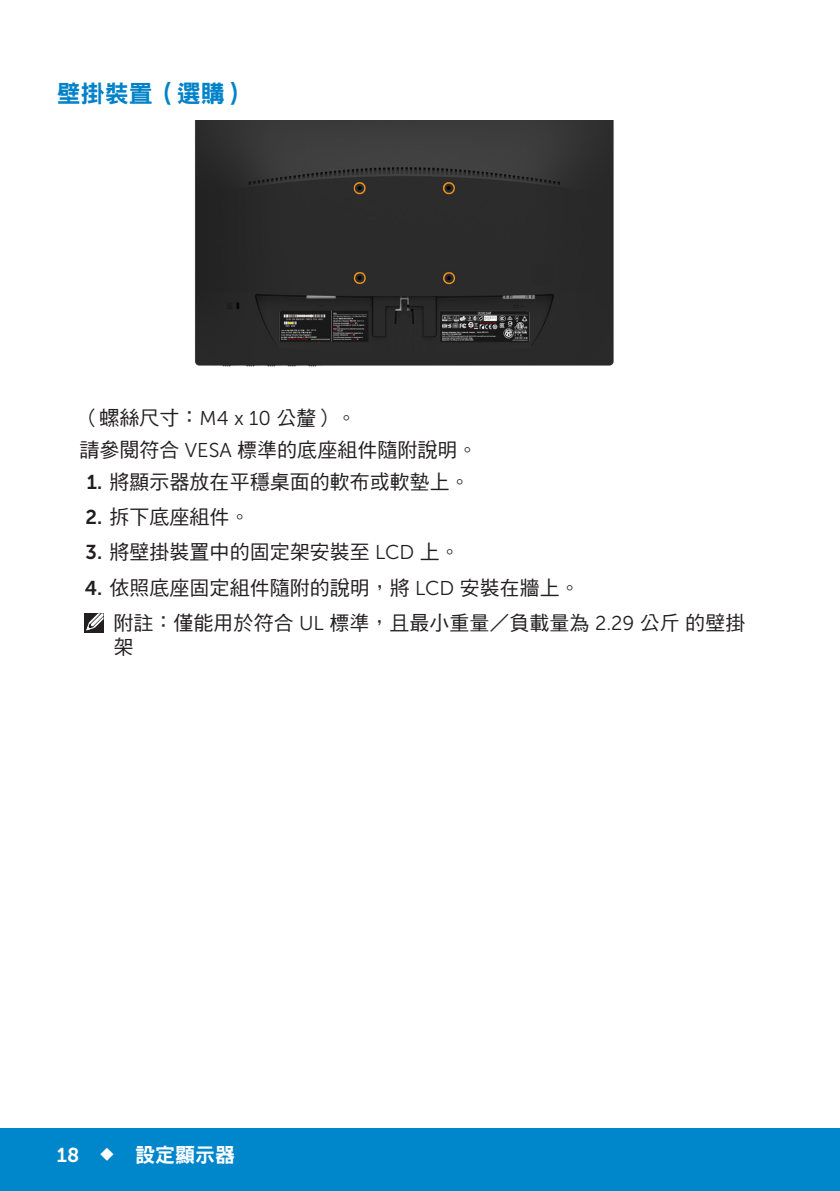
<style>
.page{position:relative;width:840px;height:1191px;background:#fff}
.page>*{position:absolute;margin:0;border:0;box-sizing:border-box;transform-origin:0 0}
.Head2{font:24px "DF Hei Std W9";color:#0082c8}
.Note{font:20px/24px "DF Hei Std W5";color:#231f20}
.Paragraph{font:20px "DF Hei Std W5";color:#231f20}
.t1{font:20px "DF Hei Std W9";color:#fff}
.s1{font-family:"Museo Sans For Dell 300"}
.s2{font-family:"Museo Sans For Dell 700"}
</style>
<div class="page">
<div style="left:0;top:1128px;width:839px;height:63px;background:#0087cb"></div>
<img style="left:194px;top:121px;width:420px;height:246px">
<div style="left:84px;top:613px;width:19px;height:20px;background:#231f20"></div>
<svg style="left:86px;top:613px;width:17px;height:18px"></svg>
<p class="Head2" style="left:57px;top:80px;width:193px">壁掛裝置（選購）</p>
<p class="Paragraph" style="left:79px;top:407px;width:278px">（螺絲尺寸：<span class="s1">M4 x 10</span> 公釐）。</p>
<p class="Paragraph" style="left:79px;top:439px;width:399px">請參閱符合 <span class="s1">VESA</span> 標準的底座組件隨附說明。</p>
<p class="Note" style="left:87px;top:469px;width:384px"><span class="s2">1.</span> 將顯示器放在平穩桌面的軟布或軟墊上。</p>
<p class="Note" style="left:85px;top:504px;width:166px"><span class="s2">2.</span> 拆下底座組件。</p>
<p class="Note" style="left:86px;top:540px;width:375px"><span class="s2">3.</span> 將壁掛裝置中的固定架安裝至 <span class="s1">LCD</span> 上。</p>
<p class="Note" style="left:85px;top:575px;width:496px"><span class="s2">4.</span> 依照底座固定組件隨附的說明，將 <span class="s1">LCD</span> 安裝在牆上。</p>
<p class="Note" style="left:113px;top:610px;width:633px">附註：僅能用於符合 <span class="s1">UL</span> 標準，且最小重量／負載量為 <span class="s1">2.29</span> 公斤的壁掛架</p>
<p class="t1" style="left:57px;top:1143px;width:180px"><span class="s2">18</span> ◆ 設定顯示器</p>
</div>
